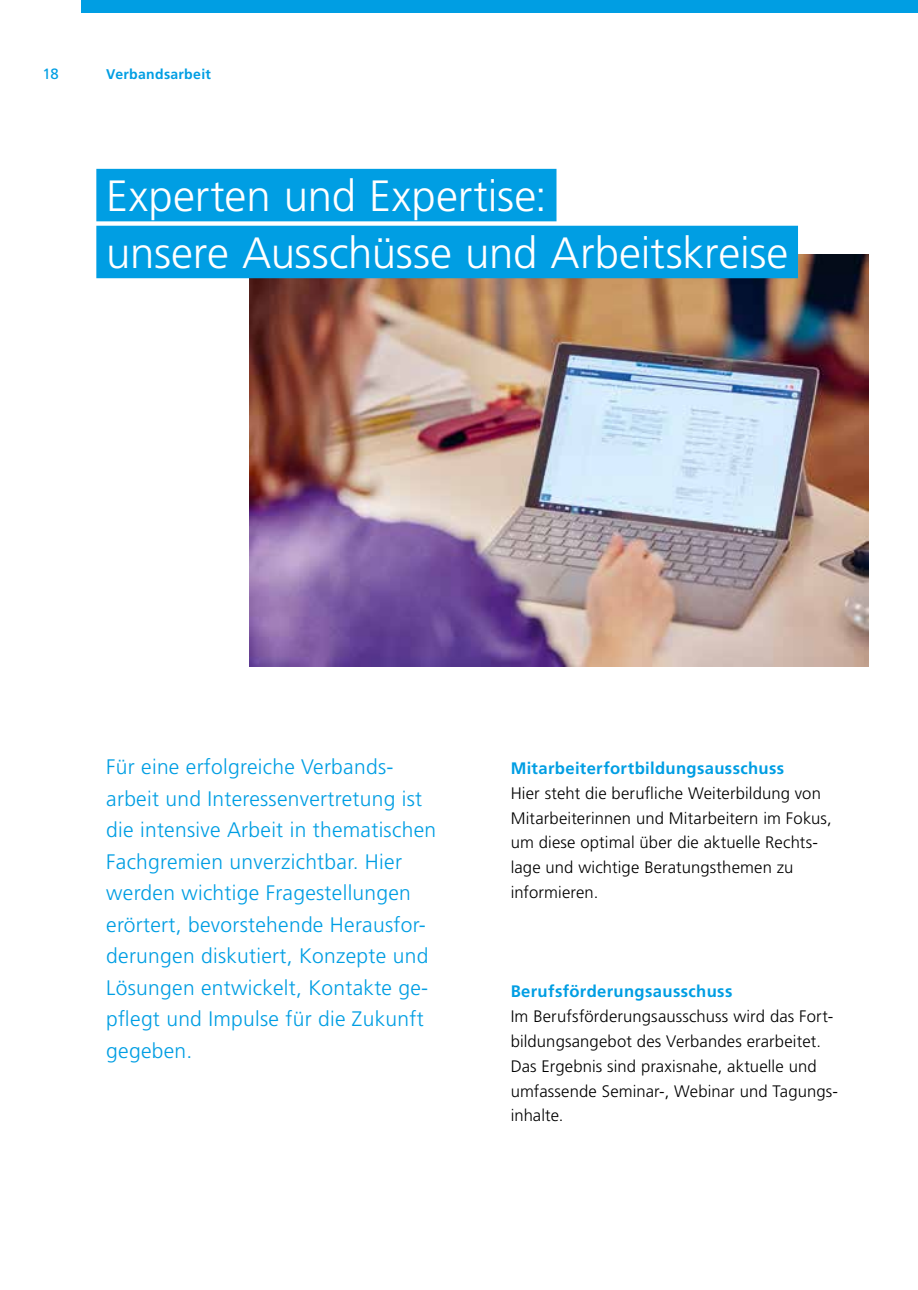
<style>
.page{position:relative;width:918px;height:1290px;background:#fff}
.page>*{position:absolute;margin:0;border:0;box-sizing:border-box;transform-origin:0 0}
.t1{font:300 43.75px/56.9px "Frutiger LT Std";letter-spacing:-.005em;color:#fff}
.t2{font:300 21px/31.5px "Frutiger LT Std";letter-spacing:.015em;color:#009ee3}
.t3{font:300 16.62px/24.8px "Frutiger LT Std";letter-spacing:.01em;color:#000}
.t4{font:700 16.62px "Frutiger LT Std";letter-spacing:.02em;color:#009ee3}
.t5{font:14.88px "Frutiger LT Std";color:#009ee3}
.t6{font:700 14px "Frutiger LT Std";letter-spacing:.02em;color:#009ee3}
</style>
<div class="page">
<img style="left:249px;top:254px;width:619px;height:413px">
<div style="left:96px;top:169px;width:460px;height:52px;background:#009ee3"></div>
<div style="left:96px;top:226px;width:702px;height:52px;background:#009ee3"></div>
<div style="left:81px;top:0;width:837px;height:13px;background:#009ee3"></div>
<p class="t5" style="left:42px;top:65px;width:18px">18</p>
<p class="t6" style="left:106px;top:66px;width:106px">Verbandsarbeit</p>
<h1 class="t1" style="left:106px;top:168px;width:684px">Experten und Expertise:<br>unsere Ausschüsse und Arbeitskreise</h1>
<p class="t2" style="left:106px;top:751px;width:331px">Für eine erfolgreiche Verbands&shy;arbeit und Interessenvertretung ist die intensive Arbeit in thematischen<br>Fachgremien unverzichtbar. Hier werden wichtige Fragestellungen erörtert, bevorstehende Herausfor&shy;derungen diskutiert, Konzepte und<br>Lösungen entwickelt, Kontakte ge&shy;pflegt und Impulse für die Zukunft gegeben.</p>
<p class="t4" style="left:511px;top:758px;width:275px">Mitarbeiterfortbildungsausschuss</p>
<p class="t3" style="left:511px;top:781px;width:323px">Hier steht die berufliche Weiterbildung von Mitarbeiterinnen und Mitarbeitern im Fokus, um diese optimal über die aktuelle Rechts&shy;lage und wichtige Beratungsthemen zu informieren.</p>
<p class="t4" style="left:511px;top:982px;width:223px">Berufsförderungsausschuss</p>
<p class="t3" style="left:511px;top:1004px;width:329px">Im Berufsförderungsausschuss wird das Fort&shy;bildungsangebot des Verbandes erarbeitet.<br>Das Ergebnis sind praxisnahe, aktuelle und umfassende Seminar-, Webinar und Tagungs&shy;inhalte.</p>
</div>
